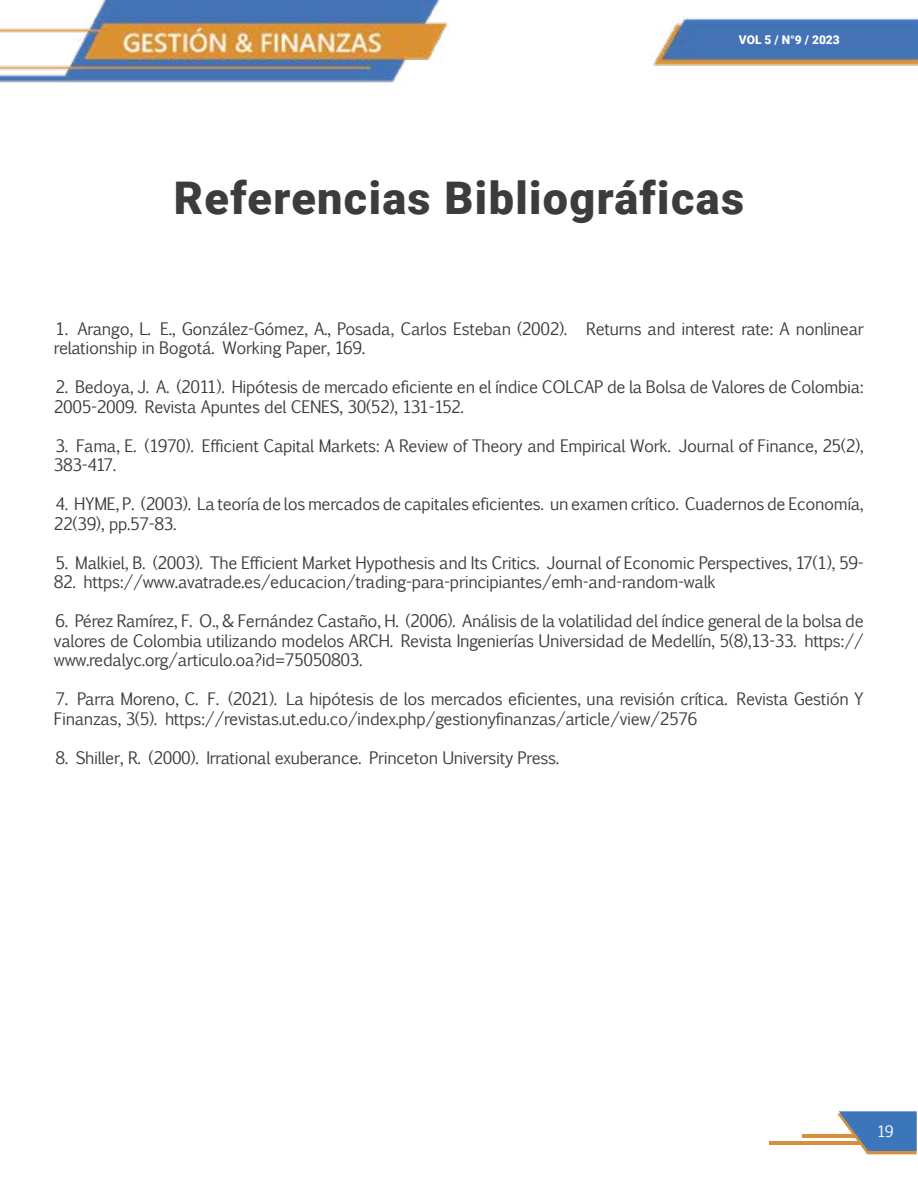
<style>
.page{position:relative;width:918px;height:1188px;background:#fff}
.page>*{position:absolute;margin:0;border:0;box-sizing:border-box;transform-origin:0 0}
.t1{font:900 45px "Roboto";letter-spacing:.03em;color:#3c3c3b}
.t2{font:16.5px/19.5px "Euphemia UCAS";letter-spacing:-.02em;color:#3c3c3b}
.t3{font:15px "Euphemia UCAS";color:#fff}
.t4{font:900 12px "Roboto";color:#fff}
</style>
<div class="page">
<img style="left:0;top:0;width:918px;height:83px">
<hr style="left:769px;top:1142px;width:103px;height:3px;background:#d88f3c">
<hr style="left:802px;top:1135px;width:70px;height:3px;background:#d88f3c">
<svg style="left:837px;top:1111px;width:80px;height:43px"></svg>
<p class="t4" style="left:739px;top:31px;width:102px">VOL 5 / N°9 / 2023</p>
<h1 class="t1" style="left:174px;top:166px;width:572px">Referencias Bibliográficas</h1>
<p class="t2" style="left:54px;top:318px;width:811px">1. Arango, L. E., González-Gómez, A., Posada, Carlos Esteban (2002). Returns and interest rate: A nonlinear relationship in Bogotá. Working Paper, 169.</p>
<p class="t2" style="left:54px;top:377px;width:812px">2. Bedoya, J. A. (2011). Hipótesis de mercado eficiente en el índice COLCAP de la Bolsa de Valores de Colombia:<br>2005-2009. Revista Apuntes del CENES, 30(52), 131-152.</p>
<p class="t2" style="left:54px;top:435px;width:811px">3. Fama, E. (1970). Efficient Capital Markets: A Review of Theory and Empirical Work. Journal of Finance, 25(2),<br>383-417.</p>
<p class="t2" style="left:54px;top:494px;width:812px">4. HYME, P. (2003). La teoría de los mercados de capitales eficientes. un examen crítico. Cuadernos de Economía,<br>22(39), pp.57-83.</p>
<p class="t2" style="left:56px;top:552px;width:810px">5. Malkiel, B. (2003). The Efficient Market Hypothesis and Its Critics. Journal of Economic Perspectives, 17(1), 59-</p>
<p class="t2" style="left:54px;top:572px;width:663px">82. https://www.avatrade.es/educacion/trading-para-principiantes/emh-and-random-walk</p>
<p class="t2" style="left:54px;top:611px;width:811px;text-align:justify">6. Pérez Ramírez, F. O., &amp; Fernández Castaño, H. (2006). Análisis de la volatilidad del índice general de la bolsa de valores de Colombia utilizando modelos ARCH. Revista Ingenierías Universidad de Medellín, 5(8),13-33. https:// www.redalyc.org/articulo.oa?id=75050803.</p>
<p class="t2" style="left:54px;top:689px;width:811px">7. Parra Moreno, C. F. (2021). La hipótesis de los mercados eficientes, una revisión crítica. Revista Gestión Y<br>Finanzas, 3(5). https://revistas.ut.edu.co/index.php/gestionyfinanzas/article/view/2576</p>
<p class="t2" style="left:56px;top:747px;width:505px">8. Shiller, R. (2000). Irrational exuberance. Princeton University Press.</p>
<p class="t3" style="left:877px;top:1120px;width:18px">19</p>
</div>
